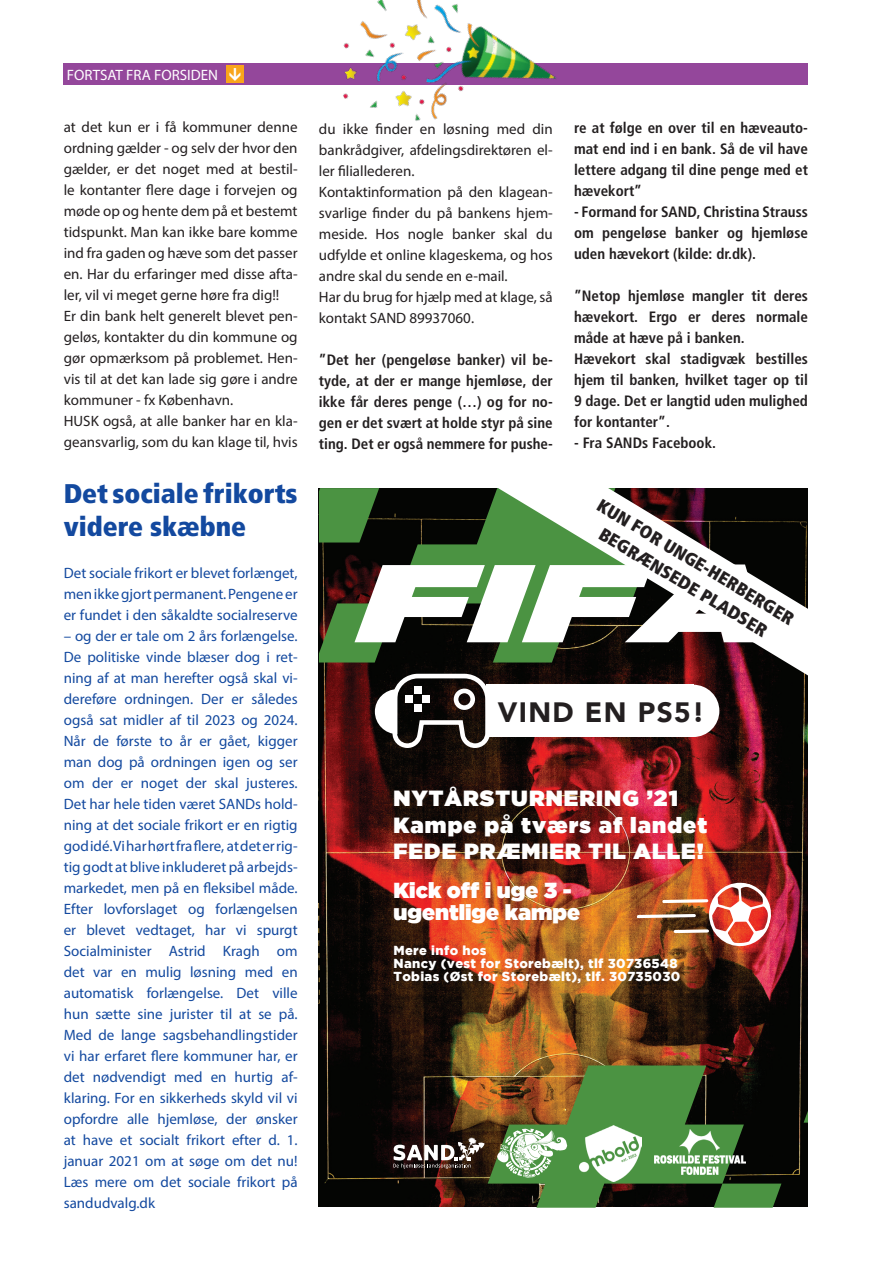
<style>
.page{position:relative;width:893px;height:1263px;background:#fff}
.page>*{position:absolute;margin:0;border:0;box-sizing:border-box;transform-origin:0 0}
.t1{font:italic 110.4px "Gotham Ultra";color:#fff;scale:1.58 1}
.t2{font:900 27.9px "Avenir";letter-spacing:.05em;color:#231f20}
.By-line{font:27px/32.4px "Frutiger LT 87 X Blk Cn";color:#13499f}
.t3{font:21.9px/26.2px "Gotham Ultra";letter-spacing:.05em;color:#fff}
.t4{font:21.6px/21.6px "Gotham Ultra";color:#fff}
.Body_kalender{font:18px "Frutiger LT 87 X Blk Cn";color:#231f20}
.By-line-2{font:15px/21px "Myriad Pro";color:#13499f;text-align:justify}
.By-line-3{font:15px/21px "Myriad Pro";color:#231f20;text-align:justify}
.By-line-4{font:15px/21px "Frutiger LT 67 Bd Cn";color:#231f20;text-align:justify}
.t5{font:15px "Myriad Pro";color:#fff}
.t6{font:900 13.05px/13px "Gotham";letter-spacing:.025em;color:#fff}
</style>
<div class="page">
<div style="left:64px;top:64px;width:744px;height:21px;background:#94479b"></div>
<div style="left:226px;top:66px;width:17px;height:17px;background:#f9a51b"></div>
<img style="left:305px;top:0;width:255px;height:121px">
<img style="left:319px;top:662px;width:489px;height:545px">
<svg style="left:488px;top:1065px;width:320px;height:143px;background:#3d4d23"></svg>
<svg style="left:319px;top:488px;width:114px;height:174px;background:#283e1d"></svg>
<img style="left:637px;top:882px;width:136px;height:65px">
<svg style="left:393px;top:1137px;width:91px;height:32px"></svg>
<svg style="left:497px;top:1129px;width:70px;height:48px"></svg>
<img style="left:655px;top:1130px;width:90px;height:44px">
<img style="left:580px;top:1125px;width:62px;height:56px">
<svg style="left:375px;top:674px;width:115px;height:74px"></svg>
<svg style="left:433px;top:488px;width:375px;height:255px"></svg>
<p class="t5" style="left:67px;top:65px;width:153px">FORTSAT FRA FORSIDEN</p>
<p class="By-line-3" style="left:64px;top:117px;width:235px">at det kun er i få kommuner denne ordning gælder - og selv der hvor den gælder, er det noget med at bestil&shy;le kontanter flere dage i forvejen og møde op og hente dem på et bestemt tidspunkt. Man kan ikke bare komme ind fra gaden og hæve som det passer en. Har du erfaringer med disse afta&shy;ler, vil vi meget gerne høre fra dig!!</p>
<p class="By-line-3" style="left:64px;top:306px;width:235px">Er din bank helt generelt blevet pen&shy;geløs, kontakter du din kommune og gør opmærksom på problemet. Hen&shy;vis til at det kan lade sig gøre i andre kommuner - fx København.</p>
<p class="By-line-3" style="left:64px;top:411px;width:235px">HUSK også, at alle banker har en kla&shy;geansvarlig, som du kan klage til, hvis</p>
<p class="By-line" style="left:64px;top:477px;width:235px">Det sociale frikorts videre skæbne</p>
<p class="By-line-2" style="left:64px;top:562px;width:235px">Det sociale frikort er blevet forlænget, men ikke gjort permanent. Pengene er er fundet i den såkaldte socialreserve</p>
<p class="By-line-2" style="left:64px;top:625px;width:235px">– og der er tale om 2 års forlængelse.<br>De politiske vinde blæser dog i ret&shy;ning af at man herefter også skal vi&shy;dereføre ordningen. Der er således også sat midler af til 2023 og 2024.<br>Når de første to år er gået, kigger man dog på ordningen igen og ser om der er noget der skal justeres.<br>Det har hele tiden været SANDs hold&shy;ning at det sociale frikort er en rigtig god idé. Vi har hørt fra flere, at det er rig&shy;tig godt at blive inkluderet på arbejds&shy;markedet, men på en fleksibel måde.<br>Efter lovforslaget og forlængelsen er blevet vedtaget, har vi spurgt Socialminister Astrid Kragh om det var en mulig løsning med en automatisk forlængelse. Det ville hun sætte sine jurister til at se på.<br>Med de lange sagsbehandlingstider vi har erfaret flere kommuner har, er det nødvendigt med en hurtig af&shy;klaring. For en sikkerheds skyld vil vi opfordre alle hjemløse, der ønsker at have et socialt frikort efter d. 1. januar 2021 om at søge om det nu!<br>Læs mere om det sociale frikort på sandudvalg.dk</p>
<p class="By-line-3" style="left:319px;top:118px;width:235px">du ikke finder en løsning med din bankrådgiver, afdelingsdirektøren el&shy;ler filiallederen.</p>
<p class="By-line-3" style="left:319px;top:181px;width:235px">Kontaktinformation på den klagean&shy;svarlige finder du på bankens hjem&shy;meside. Hos nogle banker skal du udfylde et online klageskema, og hos andre skal du sende en e-mail.</p>
<p class="By-line-3" style="left:319px;top:286px;width:235px">Har du brug for hjælp med at klage, så kontakt SAND 89937060.</p>
<p class="By-line-4" style="left:319px;top:349px;width:235px">”Det her (pengeløse banker) vil be&shy;tyde, at der er mange hjemløse, der ikke får deres penge (…) og for no&shy;gen er det svært at holde styr på sine ting. Det er også nemmere for pushe-</p>
<p class="By-line-4" style="left:574px;top:118px;width:235px">re at følge en over til en hæveauto&shy;mat end ind i en bank. Så de vil have lettere adgang til dine penge med et hævekort”</p>
<p class="By-line-4" style="left:574px;top:202px;width:235px">- Formand for SAND, Christina Strauss om pengeløse banker og hjemløse uden hævekort (kilde: dr.dk).</p>
<p class="By-line-4" style="left:574px;top:286px;width:235px">”Netop hjemløse mangler tit deres hævekort. Ergo er deres normale måde at hæve på i banken.</p>
<p class="By-line-4" style="left:574px;top:349px;width:235px">Hævekort skal stadigvæk bestilles hjem til banken, hvilket tager op til 9 dage. Det er langtid uden mulighed for kontanter”.</p>
<p class="By-line-4" style="left:574px;top:433px;width:143px">- Fra SANDs Facebook.</p>
<p class="Body_kalender" style="left:604px;top:494px;width:227px;rotate:31deg">KUN FOR UNGE-HERBERGER</p>
<p class="Body_kalender" style="left:606px;top:523px;width:194px;rotate:31deg">BEGRÆNSEDE PLADSER</p>
<p class="t1" style="left:348px;top:539px;width:295px">FIFA</p>
<p class="t2" style="left:498px;top:688px;width:208px">VIND EN PS5!</p>
<p class="t3" style="left:393px;top:785px;width:315px">NYTÅRSTURNERING ’21<br>Kampe på tværs af landet<br>FEDE PRÆMIER TIL ALLE!</p>
<p class="t4" style="left:393px;top:879px;width:188px">Kick off i uge 3 - ugentlige kampe</p>
<p class="t6" style="left:393px;top:944px;width:288px">Mere info hos<br>Nancy (vest for Storebælt), tlf 30736548<br>Tobias (Øst for Storebælt), tlf. 30735030</p>
</div>
